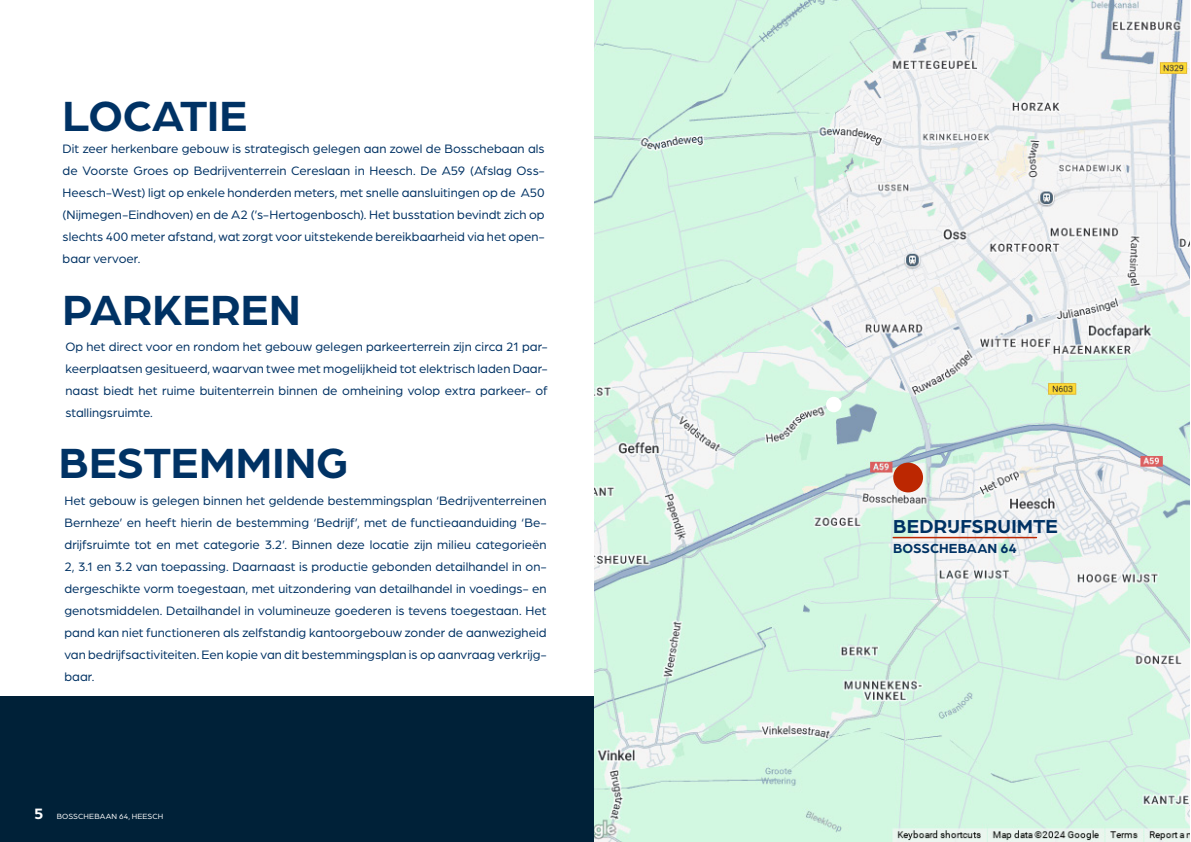
<style>
.page{position:relative;width:1191px;height:842px;background:#fff}
.page>*{position:absolute;margin:0;border:0;box-sizing:border-box;transform-origin:0 0}
.Koppen_groot_blauw{font:700 45px "Arboria";color:#003264}
.t1{font:700 20px "Arboria";letter-spacing:.005em;color:#003264}
.t2{font:700 14px "Arboria";letter-spacing:-.005em;color:#003264}
.Broodtekst_blauw{font:13px/22px "Arboria";color:#003264;text-align:justify}
.t3{font:8px "Arboria";letter-spacing:.02em;color:#fff}
.s1{font-weight:700;font-size:16px}
</style>
<div class="page">
<div style="left:0;top:696px;width:1190px;height:146px;background:#002138"></div>
<img style="left:594px;top:0;width:596px;height:841px">
<hr style="left:893px;top:537px;width:143px;height:1px;background:#bc2701">
<div style="left:893px;top:463px;width:30px;height:29px;background:#bc2701;border-radius:50%"></div>
<div style="left:826px;top:397px;width:15px;height:15px;background:#fff;border-radius:50%"></div>
<p class="Koppen_groot_blauw" style="left:63px;top:85px;width:186px">LOCATIE</p>
<p class="Broodtekst_blauw" style="left:63px;top:137px;width:483px">Dit zeer herkenbare gebouw is strategisch gelegen aan zowel de Bosschebaan als de Voorste Groes op Bedrijventerrein Cereslaan in Heesch. De A59 (Afslag Oss-Heesch-West) ligt op enkele honderden meters, met snelle aansluitingen op de A50 (Nijmegen-Eindhoven) en de A2 (’s-Hertogenbosch). Het busstation bevindt zich op slechts 400 meter afstand, wat zorgt voor uitstekende bereikbaarheid via het open&shy;baar vervoer.</p>
<p class="Koppen_groot_blauw" style="left:63px;top:279px;width:239px">PARKEREN</p>
<p class="Broodtekst_blauw" style="left:65px;top:335px;width:483px">Op het direct voor en rondom het gebouw gelegen parkeerterrein zijn circa 21 par&shy;keerplaatsen gesitueerd, waarvan twee met mogelijkheid tot elektrisch laden Daar&shy;naast biedt het ruime buitenterrein binnen de omheining volop extra parkeer- of stallingsruimte.</p>
<p class="Koppen_groot_blauw" style="left:59px;top:432px;width:291px">BESTEMMING</p>
<p class="Broodtekst_blauw" style="left:64px;top:489px;width:483px">Het gebouw is gelegen binnen het geldende bestemmingsplan ‘Bedrijventerreinen Bernheze’ en heeft hierin de bestemming ‘Bedrijf’, met de functieaanduiding ‘Be&shy;drijfsruimte tot en met categorie 3.2’. Binnen deze locatie zijn milieu categorieën 2, 3.1 en 3.2 van toepassing. Daarnaast is productie gebonden detailhandel in on&shy;dergeschikte vorm toegestaan, met uitzondering van detailhandel in voedings- en genotsmiddelen. Detailhandel in volumineuze goederen is tevens toegestaan. Het pand kan niet functioneren als zelfstandig kantoorgebouw zonder de aanwezigheid van bedrijfsactiviteiten. Een kopie van dit bestemmingsplan is op aanvraag verkrijg&shy;baar.</p>
<p class="t3" style="left:34px;top:811px;width:131px"><span class="s1">5</span> BOSSCHEBAAN 64, HEESCH</p>
<p class="t1" style="left:893px;top:512px;width:166px">BEDRIJFSRUIMTE</p>
<p class="t2" style="left:893px;top:538px;width:125px">BOSSCHEBAAN 64</p>
</div>
